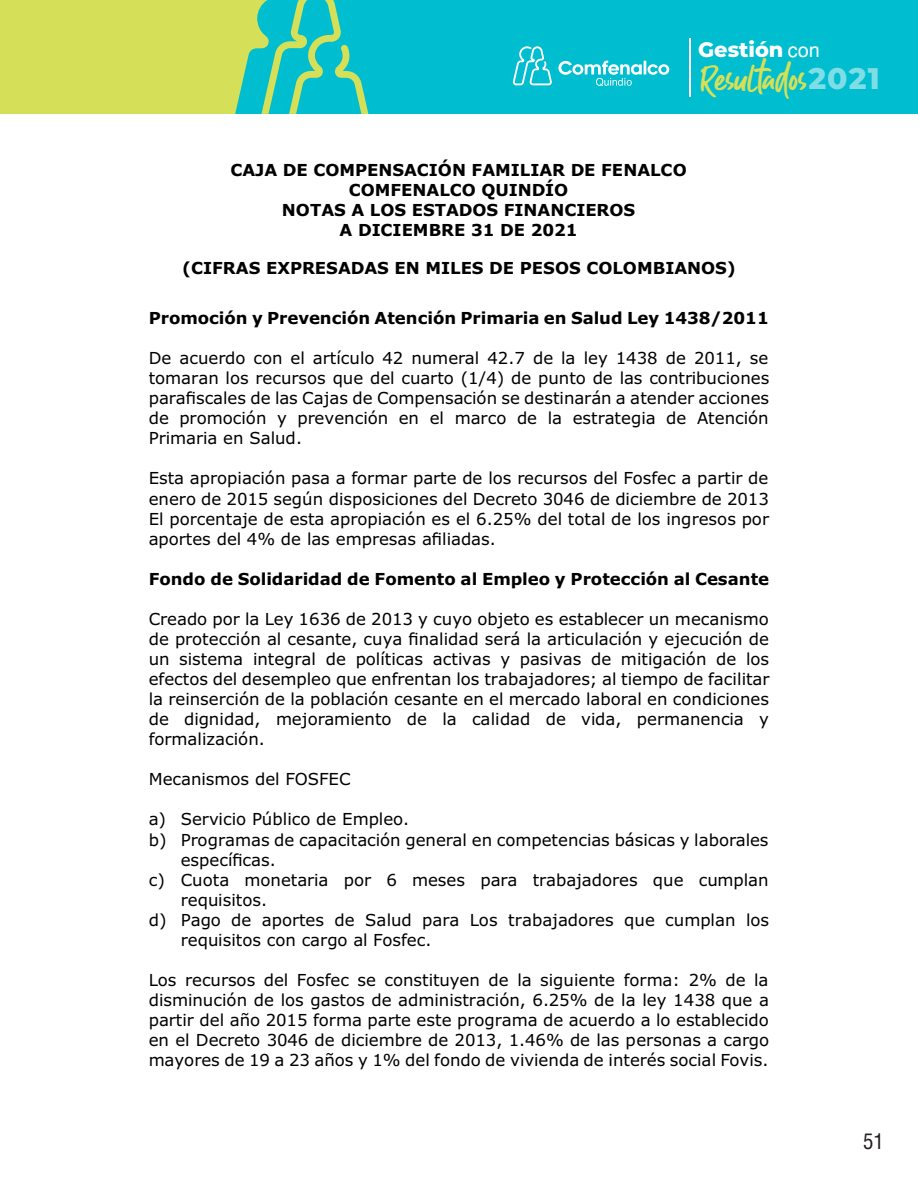
<style>
.page{position:relative;width:918px;height:1188px;background:#fff}
.page>*{position:absolute;margin:0;border:0;box-sizing:border-box;transform-origin:0 0}
.t1{font:34.05px "Guthen Bloots Personal Use";color:#d5e058}
.t2{font:condensed 21px "Helvetica LT Std";color:#231f20}
.t3{font:800 20.85px "Montserrat";color:#fff}
.t4{font:16.5px/20.1px "Verdana";color:#000;text-align:justify}
.t5{font:700 16.5px/20.1px "Verdana";color:#000;text-align:center}
.s1{font-family:"Helvetica";font-weight:400;font-size:19.8px}
.s2{font-family:"Montserrat";font-weight:800;font-size:29.7px;color:rgb(255 255 255/.5)}
</style>
<div class="page">
<div style="left:0;top:0;width:918px;height:114px;background:#00bdcf"></div>
<svg style="left:558px;top:61px;width:111px;height:25px"></svg>
<svg style="left:513px;top:46px;width:39px;height:39px"></svg>
<svg style="left:0;top:0;width:368px;height:114px"></svg>
<hr style="left:689px;top:38px;width:2px;height:59px;background:#fff">
<p class="t3" style="left:698px;top:37px;width:123px">Gestión <span class="s1">con</span></p>
<h1 class="t1" style="left:702px;top:62px;width:180px">Resultados<span class="s2">2021</span></h1>
<p class="t5" style="left:230px;top:161px;width:458px">CAJA DE COMPENSACIÓN FAMILIAR DE FENALCO<br>COMFENALCO QUINDÍO<br>NOTAS A LOS ESTADOS FINANCIEROS<br>A DICIEMBRE 31 DE 2021</p>
<p class="t5" style="left:182px;top:260px;width:555px">(CIFRAS EXPRESADAS EN MILES DE PESOS COLOMBIANOS)</p>
<p class="t5" style="left:149px;top:309px;width:622px">Promoción y Prevención Atención Primaria en Salud Ley 1438/2011</p>
<p class="t4" style="left:149px;top:350px;width:622px">De acuerdo con el artículo 42 numeral 42.7 de la ley 1438 de 2011, se tomaran los recursos que del cuarto (1/4) de punto de las contribuciones parafiscales de las Cajas de Compensación se destinarán a atender acciones de promoción y prevención en el marco de la estrategia de Atención Primaria en Salud.</p>
<p class="t4" style="left:149px;top:470px;width:622px">Esta apropiación pasa a formar parte de los recursos del Fosfec a partir de enero de 2015 según disposiciones del Decreto 3046 de diciembre de 2013<br>El porcentaje de esta apropiación es el 6.25% del total de los ingresos por aportes del 4% de las empresas afiliadas.</p>
<p class="t5" style="left:149px;top:570px;width:622px">Fondo de Solidaridad de Fomento al Empleo y Protección al Cesante</p>
<p class="t4" style="left:149px;top:610px;width:622px">Creado por la Ley 1636 de 2013 y cuyo objeto es establecer un mecanismo de protección al cesante, cuya finalidad será la articulación y ejecución de un sistema integral de políticas activas y pasivas de mitigación de los efectos del desempleo que enfrentan los trabajadores; al tiempo de facilitar la reinserción de la población cesante en el mercado laboral en condiciones de dignidad, mejoramiento de la calidad de vida, permanencia y formalización.</p>
<p class="t4" style="left:149px;top:771px;width:203px">Mecanismos del FOSFEC</p>
<p class="t4" style="left:149px;top:811px;width:262px">a) Servicio Público de Empleo.</p>
<p class="t4" style="left:149px;top:831px;width:621px">b) Programas de capacitación general en competencias básicas y laborales</p>
<p class="t4" style="left:181px;top:851px;width:97px">específicas.</p>
<p class="t4" style="left:149px;top:871px;width:622px">c) Cuota monetaria por 6 meses para trabajadores que cumplan</p>
<p class="t4" style="left:181px;top:891px;width:88px">requisitos.</p>
<p class="t4" style="left:149px;top:911px;width:622px">d) Pago de aportes de Salud para Los trabajadores que cumplan los</p>
<p class="t4" style="left:181px;top:931px;width:252px">requisitos con cargo al Fosfec.</p>
<p class="t4" style="left:149px;top:971px;width:622px">Los recursos del Fosfec se constituyen de la siguiente forma: 2% de la disminución de los gastos de administración, 6.25% de la ley 1438 que a partir del año 2015 forma parte este programa de acuerdo a lo establecido en el Decreto 3046 de diciembre de 2013, 1.46% de las personas a cargo mayores de 19 a 23 años y 1% del fondo de vivienda de interés social Fovis.</p>
<p class="t2" style="left:863px;top:1133px;width:22px">51</p>
</div>
